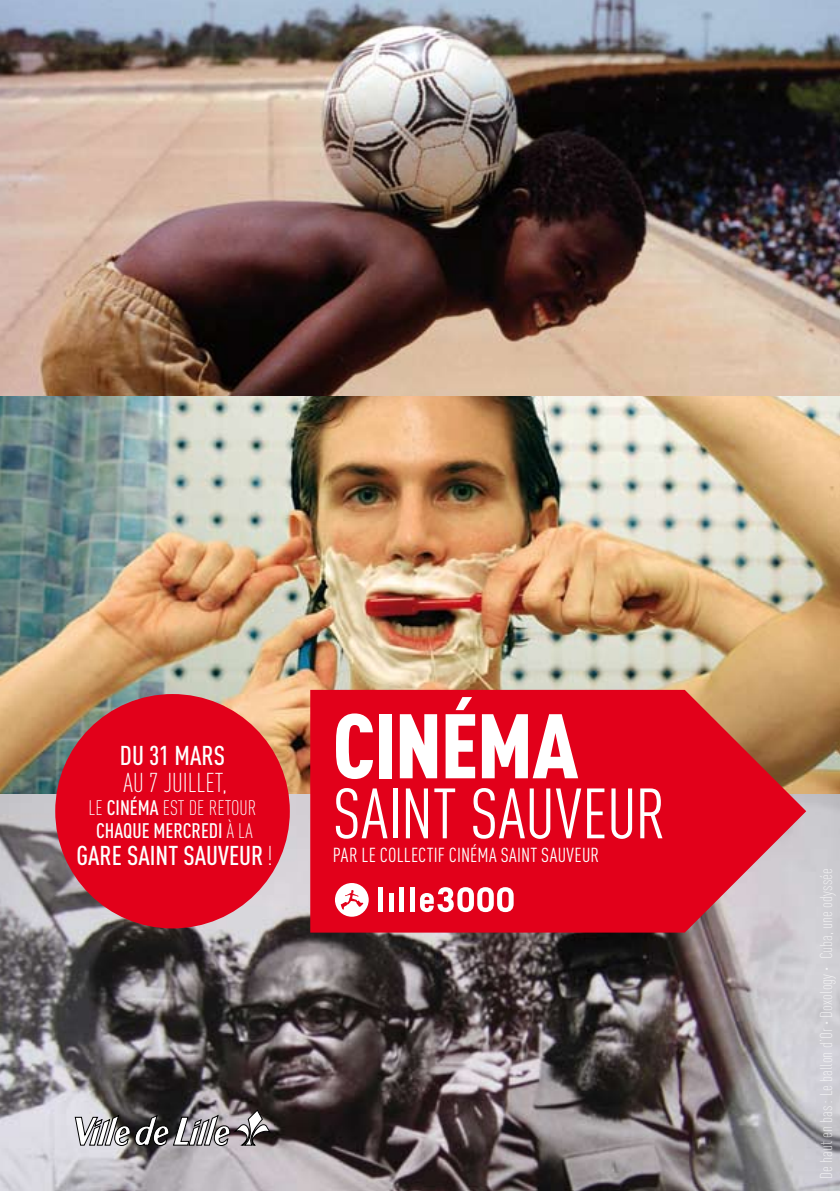
<style>
.page{position:relative;width:840px;height:1191px;background:#fff}
.page>*{position:absolute;margin:0;border:0;box-sizing:border-box;transform-origin:0 0}
.t1{font:900 90px "DIN Cond";letter-spacing:-.015em;color:#fff}
.t2{font:70px "DIN Cond";letter-spacing:.005em;color:#fff}
.t3{font:500 26.8px "DIN Cond";color:#fff}
.t4{font:300 26.8px "DIN Cond";color:#fff}
.t5{font:500 20.8px/23px "DIN Cond";color:#fff;text-align:center}
.t6{font:20px "DIN Cond";letter-spacing:.015em;color:#fff}
.t7{font:300 17px "DIN Cond";color:#fff}
.s1{font-weight:300}
</style>
<div class="page">
<img style="left:0;top:0;width:839px;height:1191px">
<div style="left:55px;top:694px;width:235px;height:234px;background:#e2001a;border-radius:50%"></div>
<svg style="left:310px;top:690px;width:495px;height:242px;background:#dd1529"></svg>
<div style="left:377px;top:887px;width:5px;height:24px;background:#fff"></div>
<div style="left:388px;top:893px;width:5px;height:18px;background:#fff"></div>
<div style="left:399px;top:887px;width:5px;height:24px;background:#fff"></div>
<hr style="left:410px;top:887px;width:4px;height:24px;background:#fff">
<svg style="left:420px;top:887px;width:93px;height:25px"></svg>
<div style="left:335px;top:883px;width:33px;height:33px;background:#fff;border-radius:50%"></div>
<svg style="left:340px;top:890px;width:23px;height:19px"></svg>
<svg style="left:0;top:1026px;width:271px;height:165px;background:#8a868a"></svg>
<h3 class="t3" style="left:120px;top:739px;width:106px">DU 31 MARS</h3>
<h3 class="t4" style="left:123px;top:767px;width:105px">AU 7 JUILLET,</h3>
<p class="t5" style="left:89px;top:795px;width:169px"><span class="s1">LE</span> CINÉMA <span class="s1">EST DE RETOUR<br></span>CHAQUE MERCREDI <span class="s1">À LA</span></p>
<h3 class="t3" style="left:77px;top:839px;width:197px">GARE SAINT SAUVEUR <span class="s1">!</span></h3>
<h1 class="t1" style="left:333px;top:690px;width:247px">CINÉMA</h1>
<h2 class="t2" style="left:333px;top:773px;width:334px">SAINT SAUVEUR</h2>
<p class="t6" style="left:333px;top:843px;width:267px">PAR LE COLLECTIF CINÉMA SAINT SAUVEUR</p>
<p class="t7" style="left:815px;top:1179px;width:312px;rotate:-90deg">DE HAUT EN BAS: LE BALLON D’OR · DOXOLOGY · CUBA, UNE ODYSSÉE</p>
</div>
